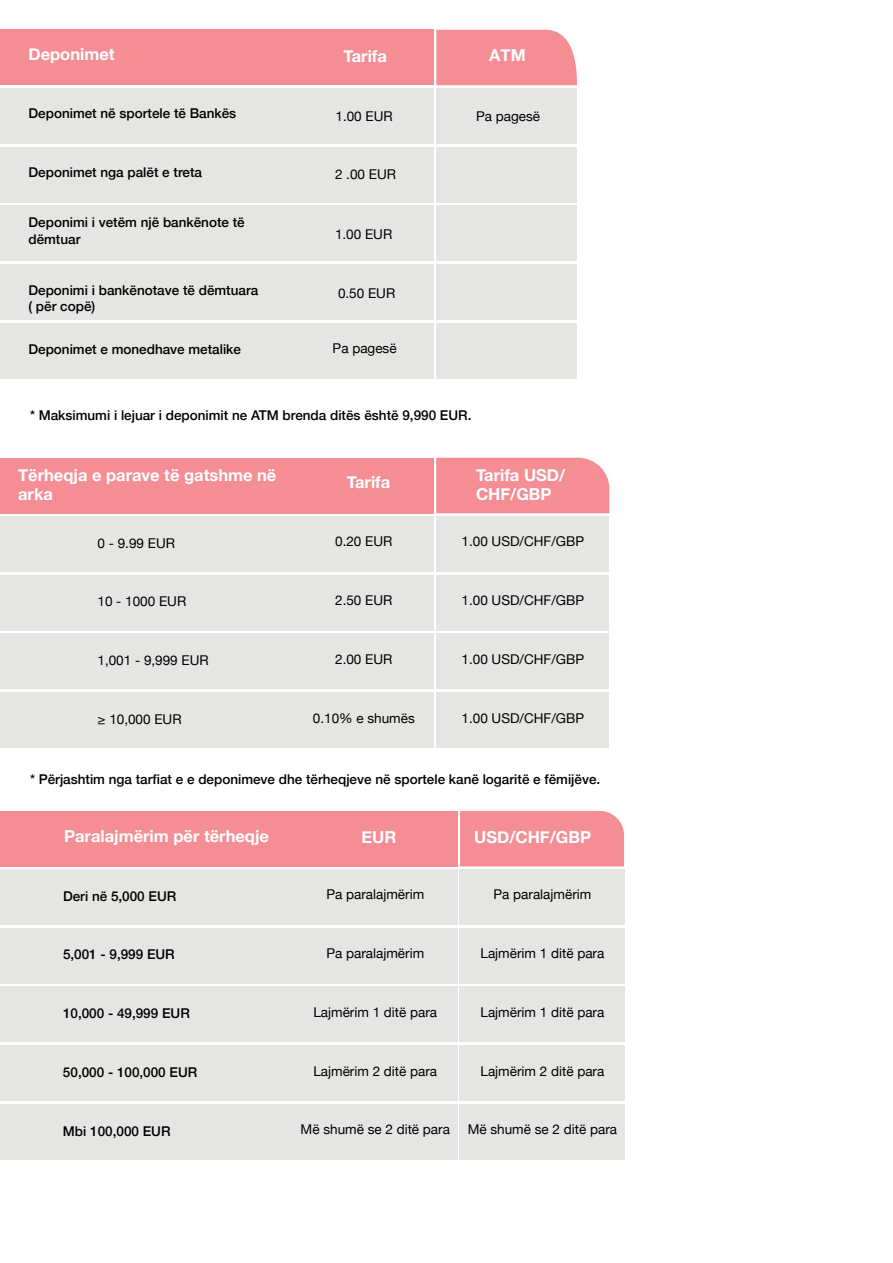
<style>
.page{position:relative;width:893px;height:1263px;background:#fff}
.page>*{position:absolute;margin:0;border:0;box-sizing:border-box;transform-origin:0 0}
.t1{font:700 16.5px/19.8px "Helvetica Neue";color:#fff}
.t2{font:500 13.5px/16.2px "Helvetica Neue";color:#000}
.t3{font:13.5px "Helvetica Neue";color:#000}
</style>
<div class="page">
<div style="left:293px;top:811px;width:164px;height:55px;background:#f58d95"></div>
<div style="left:460px;top:811px;width:164px;height:55px;background:#f58d95"></div>
<div style="left:0;top:265px;width:292px;height:55px;background:#e5e5e4"></div>
<div style="left:0;top:323px;width:292px;height:55px;background:#e5e5e4"></div>
<div style="left:0;top:88px;width:292px;height:56px;background:#e5e5e4"></div>
<div style="left:0;top:147px;width:292px;height:55px;background:#e5e5e4"></div>
<div style="left:0;top:205px;width:292px;height:56px;background:#e5e5e4"></div>
<div style="left:293px;top:265px;width:141px;height:55px;background:#e5e5e4"></div>
<div style="left:293px;top:323px;width:141px;height:55px;background:#e5e5e4"></div>
<div style="left:293px;top:88px;width:141px;height:56px;background:#e5e5e4"></div>
<div style="left:293px;top:147px;width:141px;height:55px;background:#e5e5e4"></div>
<div style="left:293px;top:205px;width:141px;height:56px;background:#e5e5e4"></div>
<div style="left:436px;top:265px;width:141px;height:55px;background:#e5e5e4"></div>
<div style="left:436px;top:323px;width:141px;height:55px;background:#e5e5e4"></div>
<div style="left:436px;top:88px;width:141px;height:56px;background:#e5e5e4"></div>
<div style="left:436px;top:147px;width:141px;height:55px;background:#e5e5e4"></div>
<div style="left:436px;top:205px;width:141px;height:56px;background:#e5e5e4"></div>
<div style="left:0;top:30px;width:292px;height:55px;background:#f58d95"></div>
<div style="left:293px;top:30px;width:141px;height:55px;background:#f58d95"></div>
<div style="left:436px;top:30px;width:141px;height:55px;background:#f58d95"></div>
<div style="left:0;top:1046px;width:292px;height:55px;background:#e5e5e4"></div>
<div style="left:0;top:1104px;width:292px;height:55px;background:#e5e5e4"></div>
<div style="left:0;top:869px;width:292px;height:56px;background:#e5e5e4"></div>
<div style="left:0;top:928px;width:292px;height:55px;background:#e5e5e4"></div>
<div style="left:0;top:986px;width:292px;height:56px;background:#e5e5e4"></div>
<div style="left:293px;top:1046px;width:164px;height:55px;background:#e5e5e4"></div>
<div style="left:293px;top:1104px;width:164px;height:55px;background:#e5e5e4"></div>
<div style="left:293px;top:869px;width:164px;height:56px;background:#e5e5e4"></div>
<div style="left:293px;top:928px;width:164px;height:55px;background:#e5e5e4"></div>
<div style="left:293px;top:986px;width:164px;height:56px;background:#e5e5e4"></div>
<div style="left:460px;top:1046px;width:165px;height:55px;background:#e5e5e4"></div>
<div style="left:460px;top:1104px;width:165px;height:55px;background:#e5e5e4"></div>
<div style="left:460px;top:869px;width:165px;height:56px;background:#e5e5e4"></div>
<div style="left:460px;top:928px;width:165px;height:55px;background:#e5e5e4"></div>
<div style="left:460px;top:986px;width:165px;height:56px;background:#e5e5e4"></div>
<div style="left:0;top:811px;width:292px;height:55px;background:#f58d95"></div>
<div style="left:0;top:693px;width:292px;height:55px;background:#e5e5e4"></div>
<div style="left:0;top:516px;width:292px;height:56px;background:#e5e5e4"></div>
<div style="left:0;top:575px;width:292px;height:55px;background:#e5e5e4"></div>
<div style="left:0;top:633px;width:292px;height:56px;background:#e5e5e4"></div>
<div style="left:293px;top:693px;width:141px;height:55px;background:#e5e5e4"></div>
<div style="left:293px;top:516px;width:141px;height:56px;background:#e5e5e4"></div>
<div style="left:293px;top:458px;width:141px;height:55px;background:#f58d95"></div>
<div style="left:436px;top:458px;width:173px;height:55px;background:#f58d95"></div>
<div style="left:293px;top:575px;width:141px;height:55px;background:#e5e5e4"></div>
<div style="left:293px;top:633px;width:141px;height:56px;background:#e5e5e4"></div>
<div style="left:436px;top:693px;width:173px;height:55px;background:#e5e5e4"></div>
<div style="left:436px;top:516px;width:173px;height:56px;background:#e5e5e4"></div>
<div style="left:436px;top:575px;width:173px;height:55px;background:#e5e5e4"></div>
<div style="left:436px;top:633px;width:173px;height:56px;background:#e5e5e4"></div>
<div style="left:0;top:458px;width:292px;height:55px;background:#f58d95"></div>
<p class="t1" style="left:28px;top:45px;width:88px">Deponimet</p>
<p class="t1" style="left:344px;top:46px;width:45px">Tarifa</p>
<p class="t1" style="left:489px;top:46px;width:38px">ATM</p>
<p class="t2" style="left:28px;top:104px;width:209px">Deponimet në sportele të Bankës</p>
<p class="t3" style="left:336px;top:107px;width:59px">1.00 EUR</p>
<p class="t3" style="left:476px;top:106px;width:66px">Pa pagesë</p>
<p class="t2" style="left:28px;top:163px;width:175px">Deponimet nga palët e treta</p>
<p class="t2" style="left:28px;top:213px;width:218px">Deponimi i vetëm një bankënote të dëmtuar</p>
<p class="t3" style="left:335px;top:164px;width:63px">2 .00 EUR</p>
<p class="t3" style="left:335px;top:224px;width:59px">1.00 EUR</p>
<p class="t2" style="left:28px;top:281px;width:231px">Deponimi i bankënotave të dëmtuara ( për copë)</p>
<p class="t3" style="left:338px;top:283px;width:59px">0.50 EUR</p>
<p class="t2" style="left:28px;top:340px;width:214px">Deponimet e monedhave metalike</p>
<p class="t3" style="left:333px;top:338px;width:66px">Pa pagesë</p>
<p class="t2" style="left:30px;top:406px;width:443px">* Maksimumi i lejuar i deponimit ne ATM brenda ditës është 9,990 EUR.</p>
<p class="t1" style="left:18px;top:465px;width:260px">Tërheqja e parave të gatshme në arka</p>
<p class="t1" style="left:347px;top:473px;width:45px">Tarifa</p>
<p class="t1" style="left:476px;top:465px;width:91px">Tarifa USD/<br>CHF/GBP</p>
<p class="t3" style="left:97px;top:533px;width:79px">0 - 9.99 EUR</p>
<p class="t3" style="left:335px;top:532px;width:59px">0.20 EUR</p>
<p class="t3" style="left:462px;top:532px;width:124px">1.00 USD/CHF/GBP</p>
<p class="t3" style="left:97px;top:592px;width:90px">10 - 1000 EUR</p>
<p class="t3" style="left:335px;top:591px;width:59px">2.50 EUR</p>
<p class="t3" style="left:462px;top:591px;width:124px">1.00 USD/CHF/GBP</p>
<p class="t3" style="left:97px;top:650px;width:113px">1,001 - 9,999 EUR</p>
<p class="t3" style="left:335px;top:649px;width:59px">2.00 EUR</p>
<p class="t3" style="left:462px;top:649px;width:124px">1.00 USD/CHF/GBP</p>
<p class="t3" style="left:97px;top:710px;width:86px">≥ 10,000 EUR</p>
<p class="t3" style="left:462px;top:708px;width:124px">1.00 USD/CHF/GBP</p>
<p class="t3" style="left:313px;top:708px;width:103px">0.10% e shumës</p>
<p class="t2" style="left:30px;top:770px;width:572px">* Përjashtim nga tarfiat e e deponimeve dhe tërheqjeve në sportele kanë logaritë e fëmijëve.</p>
<p class="t1" style="left:64px;top:827px;width:206px">Paralajmërim për tërheqje</p>
<p class="t1" style="left:361px;top:827px;width:36px">EUR</p>
<p class="t1" style="left:474px;top:827px;width:118px">USD/CHF/GBP</p>
<p class="t2" style="left:63px;top:887px;width:115px">Deri në 5,000 EUR</p>
<p class="t3" style="left:326px;top:885px;width:99px">Pa paralajmërim</p>
<p class="t3" style="left:494px;top:885px;width:99px">Pa paralajmërim</p>
<p class="t2" style="left:63px;top:945px;width:113px">5,001 - 9,999 EUR</p>
<p class="t3" style="left:326px;top:944px;width:99px">Pa paralajmërim</p>
<p class="t3" style="left:481px;top:944px;width:125px">Lajmërim 1 ditë para</p>
<p class="t2" style="left:63px;top:1004px;width:128px">10,000 - 49,999 EUR</p>
<p class="t3" style="left:313px;top:1002px;width:125px">Lajmërim 1 ditë para</p>
<p class="t3" style="left:481px;top:1002px;width:125px">Lajmërim 1 ditë para</p>
<p class="t2" style="left:63px;top:1063px;width:136px">50,000 - 100,000 EUR</p>
<p class="t3" style="left:313px;top:1061px;width:125px">Lajmërim 2 ditë para</p>
<p class="t3" style="left:481px;top:1061px;width:125px">Lajmërim 2 ditë para</p>
<p class="t2" style="left:63px;top:1121px;width:109px">Mbi 100,000 EUR</p>
<p class="t3" style="left:301px;top:1119px;width:151px">Më shumë se 2 ditë para</p>
<p class="t3" style="left:468px;top:1119px;width:151px">Më shumë se 2 ditë para</p>
</div>
